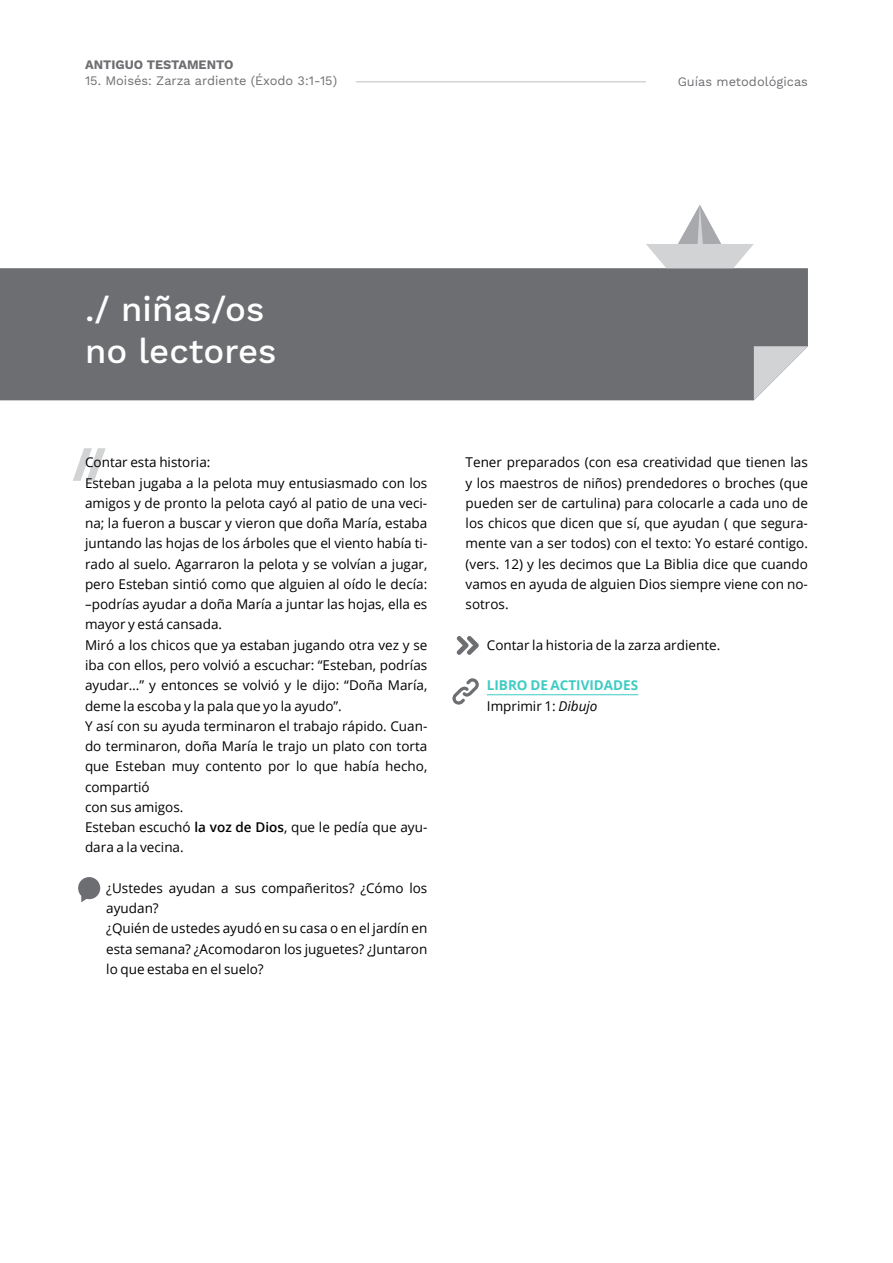
<style>
.page{position:relative;width:893px;height:1263px;background:#fff}
.page>*{position:absolute;margin:0;border:0;box-sizing:border-box;transform-origin:0 0}
.t1{font:500 34.5px/41.4px "Work Sans";color:#fff}
.t2{font:13.5px/20.2px "Open Sans";color:#000}
.t3{font:700 13.5px/20.2px "Open Sans";color:#3ecbc3}
.t4{font:12.75px "Work Sans";color:#6d6e71}
.t5{font:700 12.75px "Work Sans";color:#6d6e71}
.s1{font-weight:600}
.s2{font-weight:400;color:#000}
.s3{font-weight:400;font-style:italic;color:#000}
</style>
<div class="page">
<svg style="left:73px;top:448px;width:33px;height:33px"></svg>
<div style="left:0;top:268px;width:808px;height:132px;background:#6d6e71"></div>
<svg style="left:754px;top:346px;width:54px;height:54px"></svg>
<hr style="left:487px;top:694px;width:151px;height:1px;background:#3ecbc3">
<svg style="left:78px;top:877px;width:22px;height:25px"></svg>
<svg style="left:646px;top:205px;width:108px;height:63px"></svg>
<hr style="left:356px;top:81px;width:290px;height:2px;background:#d1d3d4">
<svg style="left:452px;top:678px;width:27px;height:27px"></svg>
<svg style="left:456px;top:636px;width:23px;height:19px"></svg>
<p class="t5" style="left:85px;top:58px;width:150px">ANTIGUO TESTAMENTO</p>
<p class="t4" style="left:85px;top:73px;width:254px">15. Moisés: Zarza ardiente (Éxodo 3:1-15)</p>
<p class="t4" style="left:678px;top:74px;width:132px">Guías metodológicas</p>
<h1 class="t1" style="left:85px;top:290px;width:193px">./ niñas/os no lectores</h1>
<p class="t2" style="left:85px;top:452px;width:344px">Contar esta historia:<br>Esteban jugaba a la pelota muy entusiasmado con los amigos y de pronto la pelota cayó al patio de una veci&shy;na; la fueron a buscar y vieron que doña María, estaba juntando las hojas de los árboles que el viento había ti&shy;rado al suelo. Agarraron la pelota y se volvían a jugar, pero Esteban sintió como que alguien al oído le decía: –podrías ayudar a doña María a juntar las hojas, ella es mayor y está cansada.<br>Miró a los chicos que ya estaban jugando otra vez y se iba con ellos, pero volvió a escuchar: “Esteban, podrías ayudar…” y entonces se volvió y le dijo: “Doña María, deme la escoba y la pala que yo la ayudo”.<br>Y así con su ayuda terminaron el trabajo rápido. Cuan&shy;do terminaron, doña María le trajo un plato con torta que Esteban muy contento por lo que había hecho, compartió<br>con sus amigos.<br>Esteban escuchó <span class="s1">la voz de Dios</span>, que le pedía que ayu&shy;dara a la vecina.</p>
<p class="t2" style="left:106px;top:877px;width:323px">¿Ustedes ayudan a sus compañeritos? ¿Cómo los ayudan?<br>¿Quién de ustedes ayudó en su casa o en el jardín en esta semana? ¿Acomodaron los juguetes? ¿Juntaron lo que estaba en el suelo?</p>
<p class="t2" style="left:466px;top:452px;width:344px;text-align:justify">Tener preparados (con esa creatividad que tienen las y los maestros de niños) prendedores o broches (que pueden ser de cartulina) para colocarle a cada uno de los chicos que dicen que sí, que ayudan ( que segura&shy;mente van a ser todos) con el texto: Yo estaré contigo. (vers. 12) y les decimos que La Biblia dice que cuando vamos en ayuda de alguien Dios siempre viene con no&shy;sotros.</p>
<p class="t2" style="left:487px;top:634px;width:235px">Contar la historia de la zarza ardiente.</p>
<p class="t3" style="left:487px;top:675px;width:153px">LIBRO DE ACTIVIDADES<br><span class="s2">Imprimir 1:</span> <span class="s3">Dibujo</span></p>
</div>
